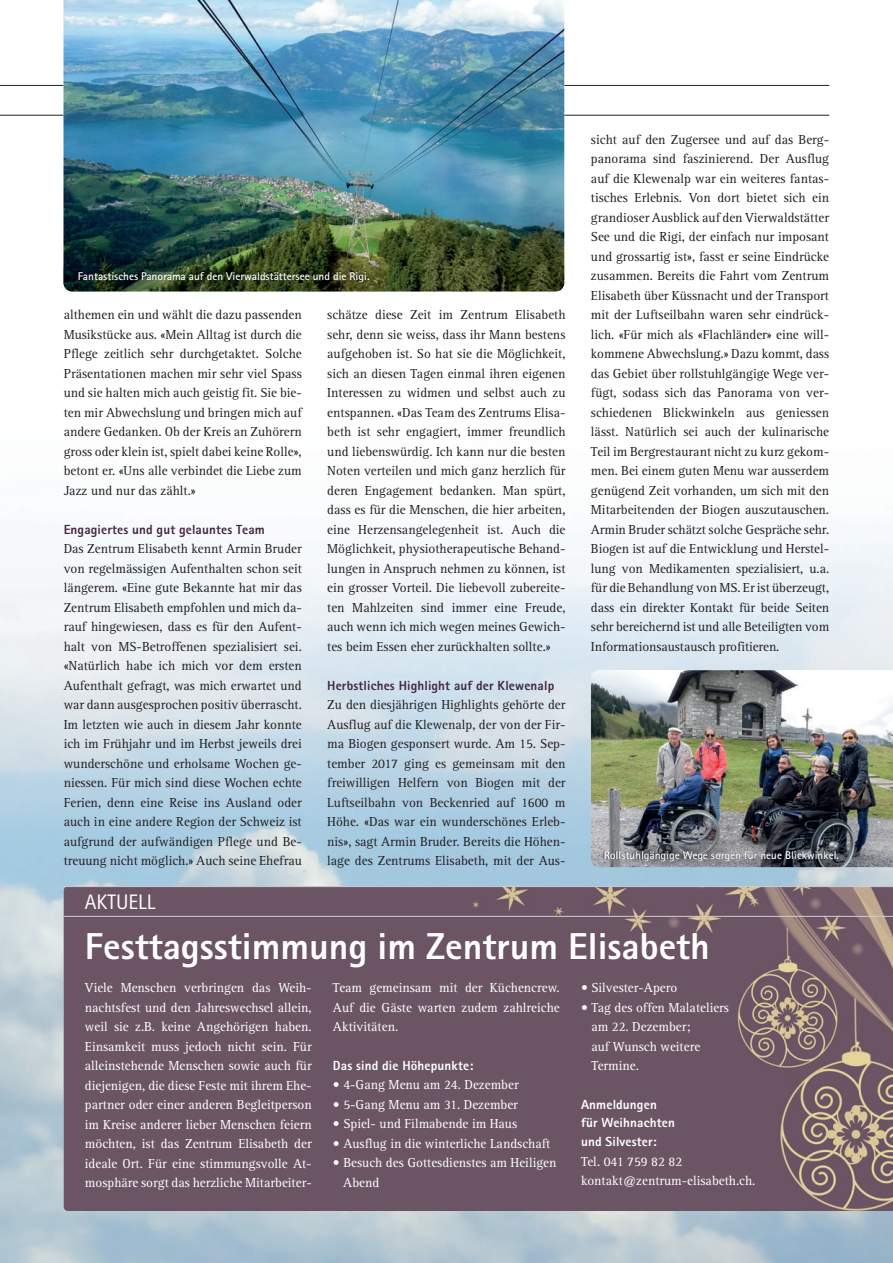
<style>
.page{position:relative;width:893px;height:1263px;background:#fff}
.page>*{position:absolute;margin:0;border:0;box-sizing:border-box;transform-origin:0 0}
.t1{font:800 37.5px "Rotis Sans Serif";color:#fff}
.t2{font:21px "Rotis Sans Serif";color:#fff}
.t3{font:13.5px/19.5px "Rotis Serif";color:#231f20;text-align:justify}
.t4{font:13.5px/19.5px "Rotis Serif";color:#fff}
.t5{font:800 13.2px "Rotis Sans Serif";letter-spacing:.01em;color:#422640}
.t6{font:800 13.2px/18.8px "Rotis Sans Serif";letter-spacing:.01em;color:#fff}
.t7{font:700 11.25px "Rotis Sans Serif";color:#fff}
</style>
<div class="page">
<div style="left:64px;top:887px;width:829px;height:324px;background:#6b5564"></div>
<hr style="left:0;top:115px;width:829px;height:1px;background:#231f20">
<hr style="left:0;top:85px;width:829px;height:1px;background:#231f20">
<img style="left:63px;top:0;width:501px;height:266px">
<img style="left:591px;top:670px;width:302px;height:175px">
<hr style="left:64px;top:886px;width:829px;height:1px;background:#d3ccd0">
<hr style="left:64px;top:916px;width:829px;height:1px;background:#d3ccd0">
<img style="left:69px;top:266px;width:496px;height:26px">
<img style="left:63px;top:266px;width:501px;height:25px">
<img style="left:587px;top:845px;width:306px;height:28px">
<img style="left:591px;top:845px;width:302px;height:22px">
<p class="t7" style="left:78px;top:269px;width:294px">Fantastisches Panorama auf den Vierwaldstättersee und die Rigi.</p>
<p class="t3" style="left:64px;top:305px;width:240px">althemen ein und wählt die dazu passenden Musikstücke aus. «Mein Alltag ist durch die Pflege zeitlich sehr durchgetaktet. Solche Präsentationen machen mir sehr viel Spass und sie halten mich auch geistig fit. Sie bie&shy;ten mir Abwechslung und bringen mich auf andere Gedanken. Ob der Kreis an Zuhörern gross oder klein ist, spielt dabei keine Rolle», betont er. «Uns alle verbindet die Liebe zum Jazz und nur das zählt.»</p>
<p class="t5" style="left:64px;top:521px;width:203px">Engagiertes und gut gelauntes Team</p>
<p class="t3" style="left:64px;top:539px;width:240px">Das Zentrum Elisabeth kennt Armin Bruder von regelmässigen Aufenthalten schon seit längerem. «Eine gute Bekannte hat mir das Zentrum Elisabeth empfohlen und mich da&shy;rauf hingewiesen, dass es für den Aufent&shy;halt von MS-Betroffenen spezialisiert sei. «Natürlich habe ich mich vor dem ersten Aufenthalt gefragt, was mich erwartet und war dann ausgesprochen positiv überrascht.<br>Im letzten wie auch in diesem Jahr konnte ich im Frühjahr und im Herbst jeweils drei wunderschöne und erholsame Wochen ge&shy;niessen. Für mich sind diese Wochen echte Ferien, denn eine Reise ins Ausland oder auch in eine andere Region der Schweiz ist aufgrund der aufwändigen Pflege und Be&shy;treuung nicht möglich.» Auch seine Ehefrau</p>
<h2 class="t2" style="left:85px;top:889px;width:72px">AKTUELL</h2>
<p class="t3" style="left:327px;top:305px;width:240px">schätze diese Zeit im Zentrum Elisabeth sehr, denn sie weiss, dass ihr Mann bestens aufgehoben ist. So hat sie die Möglichkeit, sich an diesen Tagen einmal ihren eigenen Interessen zu widmen und selbst auch zu entspannen. «Das Team des Zentrums Elisa&shy;beth ist sehr engagiert, immer freundlich und liebenswürdig. Ich kann nur die besten Noten verteilen und mich ganz herzlich für deren Engagement bedanken. Man spürt, dass es für die Menschen, die hier arbeiten, eine Herzensangelegenheit ist. Auch die Möglichkeit, physiotherapeutische Behand&shy;lungen in Anspruch nehmen zu können, ist ein grosser Vorteil. Die liebevoll zubereite&shy;ten Mahlzeiten sind immer eine Freude, auch wenn ich mich wegen meines Gewich&shy;tes beim Essen eher zurückhalten sollte.»</p>
<p class="t5" style="left:327px;top:677px;width:229px">Herbstliches Highlight auf der Klewenalp</p>
<p class="t3" style="left:327px;top:695px;width:240px">Zu den diesjährigen Highlights gehörte der Ausflug auf die Klewenalp, der von der Fir&shy;ma Biogen gesponsert wurde. Am 15. Sep&shy;tember 2017 ging es gemeinsam mit den freiwilligen Helfern von Biogen mit der Luftseilbahn von Beckenried auf 1600 m Höhe. «Das war ein wunderschönes Erleb&shy;nis», sagt Armin Bruder. Bereits die Höhen&shy;lage des Zentrums Elisabeth, mit der Aus-</p>
<p class="t3" style="left:591px;top:130px;width:240px">sicht auf den Zugersee und auf das Berg - panorama sind faszinierend. Der Ausflug auf die Klewenalp war ein weiteres fantas&shy;tisches Erlebnis. Von dort bietet sich ein grandioser Ausblick auf den Vierwaldstätter See und die Rigi, der einfach nur imposant und grossartig ist», fasst er seine Eindrücke zusammen. Bereits die Fahrt vom Zentrum Elisabeth über Küssnacht und der Transport mit der Luftseilbahn waren sehr eindrück&shy;lich. «Für mich als «Flachländer» eine will - kom mene Abwechslung.» Dazu kommt, dass das Gebiet über rollstuhlgängige Wege ver&shy;fügt, sodass sich das Panorama von ver&shy;schiedenen Blickwinkeln aus geniessen lässt. Natürlich sei auch der kulinarische Teil im Bergrestaurant nicht zu kurz gekom&shy;men. Bei einem guten Menu war ausserdem genügend Zeit vorhanden, um sich mit den Mitarbeitenden der Biogen auszutauschen.<br>Armin Bruder schätzt solche Gespräche sehr.<br>Biogen ist auf die Entwicklung und Herstel&shy;lung von Medikamenten spezialisiert, u.a. für die Behandlung von MS. Er ist überzeugt, dass ein direkter Kontakt für beide Seiten sehr bereichernd ist und alle Beteiligten vom Informationsaustausch profitieren.</p>
<p class="t7" style="left:604px;top:848px;width:237px">Rollstuhlgängige Wege sorgen für neue Blickwinkel.</p>
<h1 class="t1" style="left:85px;top:922px;width:626px">Festtagsstimmung im Zentrum Elisabeth</h1>
<p class="t4" style="left:85px;top:978px;width:228px;text-align:justify">Viele Menschen verbringen das Weih&shy;nachtsfest und den Jahreswechsel allein, weil sie z.B. keine Angehörigen haben.<br>Einsamkeit muss jedoch nicht sein. Für alleinstehende Menschen sowie auch für diejenigen, die diese Feste mit ihrem Ehe&shy;partner oder einer anderen Begleitperson im Kreise anderer lieber Menschen feiern möchten, ist das Zentrum Elisabeth der ideale Ort. Für eine stimmungsvolle At&shy;mosphäre sorgt das herzliche Mitarbeiter-</p>
<p class="t4" style="left:333px;top:978px;width:228px;text-align:justify">Team gemeinsam mit der Küchencrew.<br>Auf die Gäste warten zudem zahlreiche Akti vitäten.</p>
<p class="t4" style="left:581px;top:978px;width:98px">• Silvester-Apero</p>
<p class="t4" style="left:591px;top:998px;width:139px;text-indent:-10px">• Tag des offen Malateliers am 22. Dezember;<br>auf Wunsch weitere<br>Termine.</p>
<p class="t6" style="left:581px;top:1095px;width:95px">Anmeldungen für Weihnachten und Silvester:</p>
<p class="t4" style="left:581px;top:1152px;width:176px">Tel. 041 759 82 82 kontakt@zentrum-elisabeth.ch.</p>
<p class="t6" style="left:333px;top:1056px;width:142px">Das sind die Höhepunkte:</p>
<p class="t4" style="left:333px;top:1075px;width:187px">• 4-Gang Menu am 24. Dezember</p>
<p class="t4" style="left:333px;top:1095px;width:186px">• 5-Gang Menu am 31. Dezember</p>
<p class="t4" style="left:333px;top:1114px;width:186px">• Spiel- und Filmabende im Haus</p>
<p class="t4" style="left:333px;top:1134px;width:219px">• Ausflug in die winterliche Landschaft</p>
<p class="t4" style="left:343px;top:1153px;width:215px;text-indent:-10px">• Besuch des Gottesdienstes am Heiligen<br>Abend</p>
</div>
